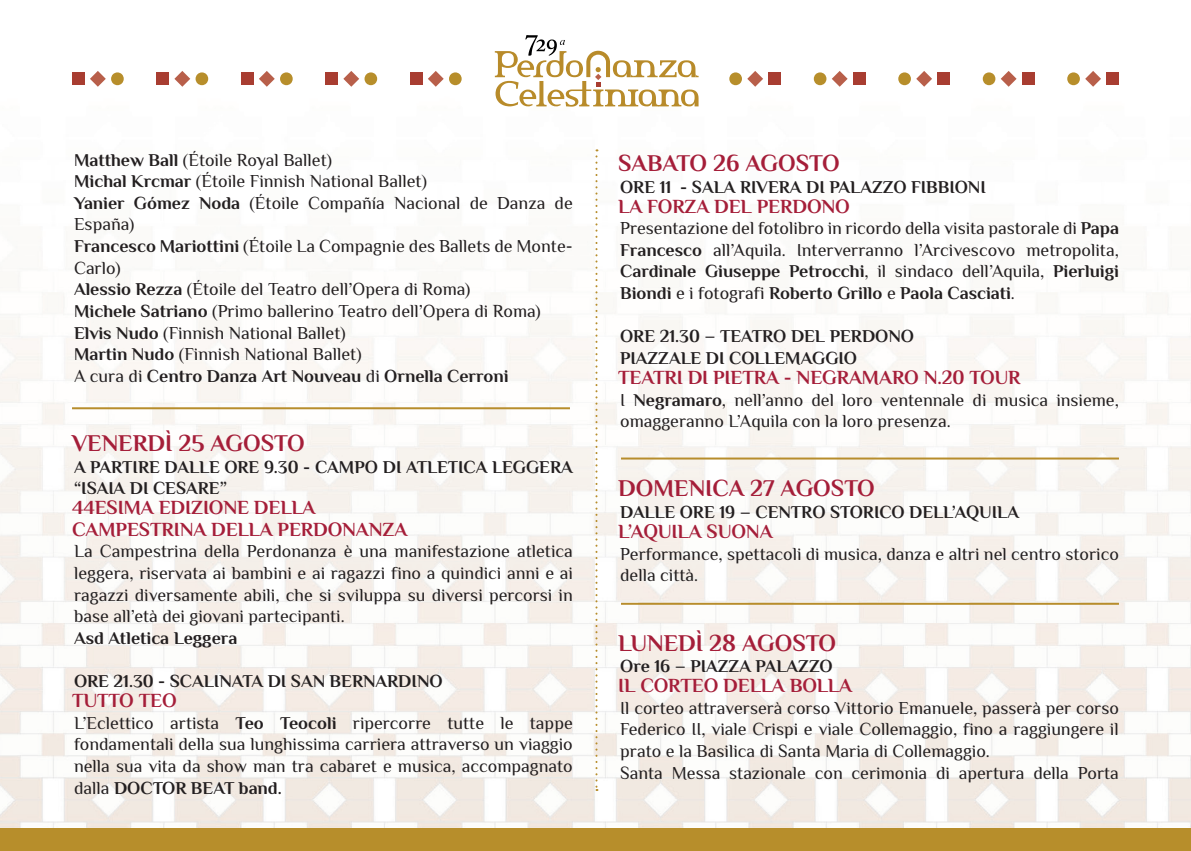
<style>
.page{position:relative;width:1191px;height:851px;background:#fff}
.page>*{position:absolute;margin:0;border:0;box-sizing:border-box;transform-origin:0 0}
.t1{font:700 24px "Philosopher";color:#a51e39}
.t2{font:700 20px/21.6px "Philosopher";letter-spacing:-.005em;color:#a51e39}
.t3{font:18px/21.6px "Philosopher";color:#231f20}
.t4{font:700 18px/21.6px "Philosopher";color:#231f20}
.s1{font-weight:700}
</style>
<div class="page">
<img style="left:0;top:51px;width:1191px;height:777px">
<div style="left:0;top:828px;width:1191px;height:22px;background:#b78e2b"></div>
<svg style="left:595px;top:149px;width:2px;height:641px"></svg>
<div style="left:72px;top:72px;width:13px;height:13px;background:#a83d31"></div>
<svg style="left:90px;top:71px;width:34px;height:16px"></svg>
<svg style="left:196px;top:72px;width:12px;height:13px"></svg>
<div style="left:156px;top:72px;width:13px;height:13px;background:#a83d31"></div>
<svg style="left:174px;top:71px;width:16px;height:16px"></svg>
<div style="left:241px;top:72px;width:13px;height:13px;background:#a83d31"></div>
<svg style="left:259px;top:71px;width:34px;height:16px"></svg>
<div style="left:325px;top:72px;width:13px;height:13px;background:#a83d31"></div>
<svg style="left:343px;top:71px;width:34px;height:16px"></svg>
<div style="left:410px;top:72px;width:13px;height:13px;background:#a83d31"></div>
<svg style="left:428px;top:71px;width:33px;height:16px"></svg>
<svg style="left:1067px;top:72px;width:12px;height:13px"></svg>
<div style="left:1106px;top:72px;width:13px;height:13px;background:#a83d31"></div>
<svg style="left:1085px;top:71px;width:16px;height:16px"></svg>
<div style="left:1021px;top:72px;width:13px;height:13px;background:#a83d31"></div>
<svg style="left:982px;top:71px;width:34px;height:16px"></svg>
<div style="left:937px;top:72px;width:13px;height:13px;background:#a83d31"></div>
<svg style="left:898px;top:71px;width:34px;height:16px"></svg>
<div style="left:852px;top:72px;width:13px;height:13px;background:#a83d31"></div>
<svg style="left:814px;top:71px;width:33px;height:16px"></svg>
<div style="left:768px;top:72px;width:13px;height:13px;background:#a83d31"></div>
<svg style="left:729px;top:71px;width:34px;height:16px"></svg>
<svg style="left:495px;top:35px;width:203px;height:72px"></svg>
<hr style="left:72px;top:407px;width:498px;height:2px;background:#b78d2c">
<hr style="left:621px;top:457px;width:498px;height:2px;background:#b78d2c">
<hr style="left:621px;top:602px;width:498px;height:2px;background:#b78d2c">
<p class="t3" style="left:74px;top:149px;width:500px"><span class="s1">Matthew Ball</span> (Étoile Royal Ballet)<br><span class="s1">Michal Krcmar</span> (Étoile Finnish National Ballet)<br><span class="s1">Yanier Gómez Noda</span> (Étoile Compañía Nacional de Danza de España)<br><span class="s1">Francesco Mariottini</span> (Étoile La Compagnie des Ballets de Monte-Carlo)<br><span class="s1">Alessio Rezza</span> (Étoile del Teatro dell’Opera di Roma)<br><span class="s1">Michele Satriano</span> (Primo ballerino Teatro dell’Opera di Roma)<br><span class="s1">Elvis Nudo</span> (Finnish National Ballet)<br><span class="s1">Martin Nudo</span> (Finnish National Ballet)<br>A cura di <span class="s1">Centro Danza Art Nouveau</span> di <span class="s1">Ornella Cerroni</span></p>
<h1 class="t1" style="left:72px;top:427px;width:234px">VENERDÌ 25 AGOSTO</h1>
<p class="t4" style="left:74px;top:455px;width:500px">A PARTIRE DALLE ORE 9.30 - CAMPO DI ATLETICA LEGGERA “ISAIA DI CESARE”</p>
<p class="t2" style="left:72px;top:496px;width:337px">44ESIMA EDIZIONE DELLA<br>CAMPESTRINA DELLA PERDONANZA</p>
<p class="t3" style="left:74px;top:540px;width:500px;text-align:justify">La Campestrina della Perdonanza è una manifestazione atletica leggera, riservata ai bambini e ai ragazzi fino a quindici anni e ai ragazzi diversamente abili, che si sviluppa su diversi percorsi in base all’età dei giovani partecipanti.</p>
<p class="t4" style="left:74px;top:627px;width:165px">Asd Atletica Leggera</p>
<p class="t4" style="left:74px;top:670px;width:370px">ORE 21.30 - SCALINATA DI SAN BERNARDINO</p>
<p class="t2" style="left:72px;top:689px;width:106px">TUTTO TEO</p>
<p class="t3" style="left:74px;top:712px;width:500px;text-align:justify">L’Eclettico artista <span class="s1">Teo Teocoli</span> ripercorre tutte le tappe fondamentali della sua lunghissima carriera attraverso un viaggio nella sua vita da show man tra cabaret e musica, accompagnato dalla <span class="s1">DOCTOR BEAT band.</span></p>
<h1 class="t1" style="left:618px;top:147px;width:223px">SABATO 26 AGOSTO</h1>
<p class="t4" style="left:620px;top:176px;width:367px">ORE 11 - SALA RIVERA DI PALAZZO FIBBIONI</p>
<p class="t2" style="left:618px;top:195px;width:233px">LA FORZA DEL PERDONO</p>
<p class="t3" style="left:620px;top:217px;width:500px;text-align:justify">Presentazione del fotolibro in ricordo della visita pastorale di <span class="s1">Papa Francesco</span> all’Aquila. Interverranno l’Arcivescovo metropolita, <span class="s1">Cardinale Giuseppe Petrocchi</span>, il sindaco dell’Aquila, <span class="s1">Pierluigi Biondi</span> e i fotografi <span class="s1">Roberto Grillo</span> e <span class="s1">Paola Casciati</span>.</p>
<p class="t4" style="left:620px;top:325px;width:295px">ORE 21.30 – TEATRO DEL PERDONO<br>PIAZZALE DI COLLEMAGGIO</p>
<p class="t2" style="left:618px;top:366px;width:404px">TEATRI DI PIETRA - NEGRAMARO N.20 TOUR</p>
<p class="t3" style="left:620px;top:389px;width:500px">I <span class="s1">Negramaro</span>, nell’anno del loro ventennale di musica insieme, omaggeranno L’Aquila con la loro presenza.</p>
<h1 class="t1" style="left:618px;top:472px;width:258px">DOMENICA 27 AGOSTO</h1>
<p class="t4" style="left:620px;top:501px;width:400px">DALLE ORE 19 – CENTRO STORICO DELL’AQUILA</p>
<p class="t2" style="left:618px;top:520px;width:156px">L’AQUILA SUONA</p>
<p class="t3" style="left:620px;top:543px;width:500px">Performance, spettacoli di musica, danza e altri nel centro storico della città.</p>
<h1 class="t1" style="left:618px;top:626px;width:219px">LUNEDÌ 28 AGOSTO</h1>
<p class="t4" style="left:620px;top:655px;width:214px">Ore 16 – PIAZZA PALAZZO</p>
<p class="t2" style="left:618px;top:674px;width:235px">IL CORTEO DELLA BOLLA</p>
<p class="t3" style="left:620px;top:697px;width:500px">Il corteo attraverserà corso Vittorio Emanuele, passerà per corso Federico II, viale Crispi e viale Collemaggio, fino a raggiungere il prato e la Basilica di Santa Maria di Collemaggio.<br>Santa Messa stazionale con cerimonia di apertura della Porta</p>
</div>
